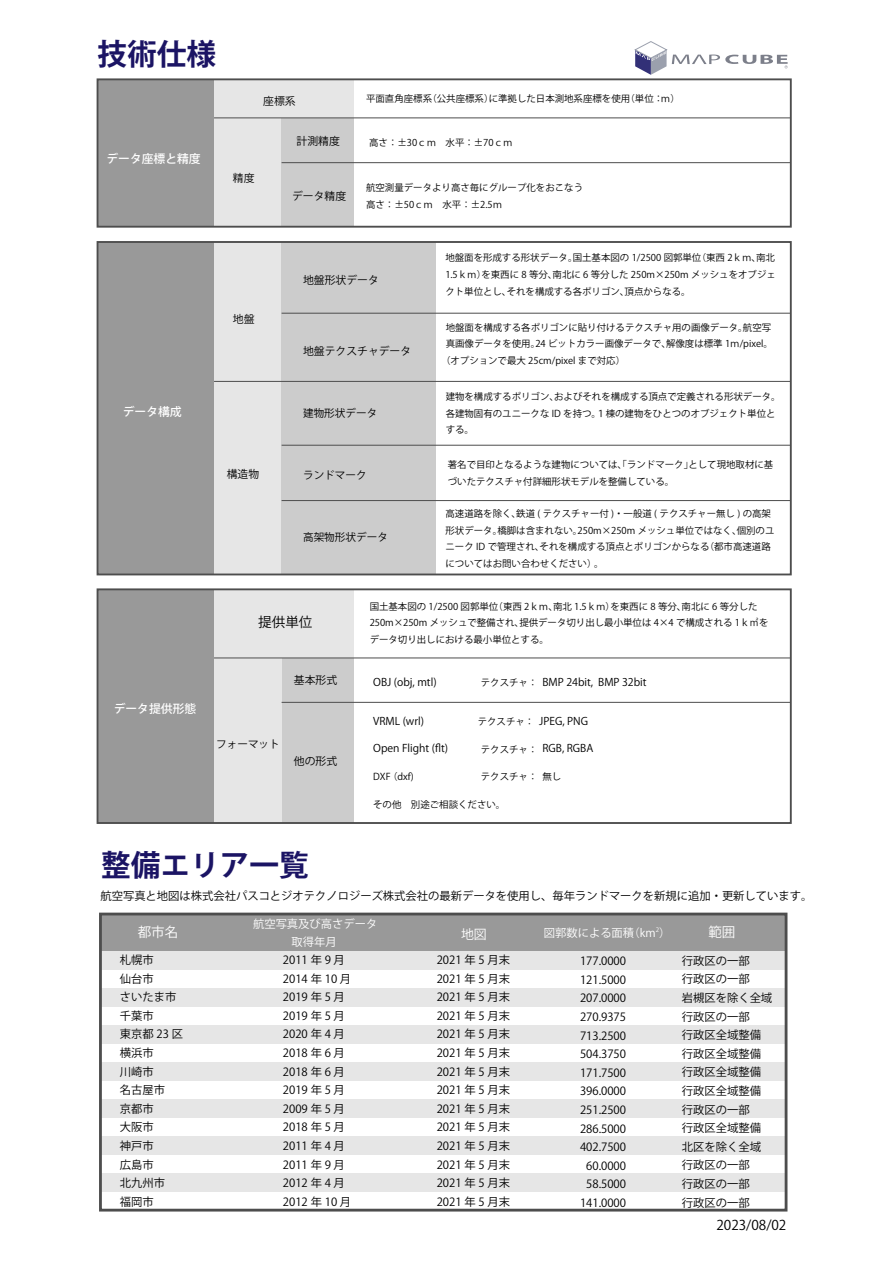
<style>
.page{position:relative;width:893px;height:1263px;background:#fff}
.page>*{position:absolute;margin:0;border:0;box-sizing:border-box;transform-origin:0 0}
.t1{font:700 29.7px "Koz Go Pro";color:#1b1464}
.t2{font:13.5px "Koz Go Pro";color:#000}
.t3{font:13.5px "Koz Go Pro";color:#fff}
.t4{font:12.9px "Koz Go Pro";color:#fff}
.t5{font:500 11.85px "Koz Go Pro";color:#fff}
.t6{font:11.25px/18.6px "Koz Go Pro";color:#000}
.t7{font:11.25px "Koz Go Pro";color:#fff}
.t8{font:10.8px "Koz Go Pro";color:#000}
.t9{font:10.65px "Koz Go Pro";color:#000}
.t10{font:9.45px/16.5px "Koz Go Pro";color:#000}
.t11{font:6.15px "Koz Go Pro";color:#fff}
.s1{font-size:9.45px}
</style>
<div class="page">
<div style="left:282px;top:703px;width:72px;height:120px;background:#ccc"></div>
<div style="left:282px;top:658px;width:72px;height:45px;background:#ccc"></div>
<div style="left:98px;top:79px;width:116px;height:148px;background:#999"></div>
<div style="left:214px;top:79px;width:140px;height:39px;background:#e6e6e6"></div>
<div style="left:214px;top:118px;width:68px;height:109px;background:#e6e6e6"></div>
<div style="left:282px;top:118px;width:72px;height:45px;background:#ccc"></div>
<div style="left:282px;top:163px;width:72px;height:64px;background:#ccc"></div>
<div style="left:97px;top:78px;width:695px;height:150px;border:2px solid #4d4d4d"></div>
<div style="left:98px;top:242px;width:116px;height:332px;background:#999"></div>
<div style="left:214px;top:242px;width:68px;height:139px;background:#e6e6e6"></div>
<div style="left:282px;top:242px;width:154px;height:71px;background:#ccc"></div>
<div style="left:282px;top:313px;width:154px;height:68px;background:#ccc"></div>
<div style="left:214px;top:381px;width:68px;height:193px;background:#e6e6e6"></div>
<div style="left:282px;top:381px;width:154px;height:64px;background:#ccc"></div>
<div style="left:282px;top:445px;width:154px;height:65px;background:#ccc"></div>
<div style="left:282px;top:510px;width:154px;height:64px;background:#ccc"></div>
<hr style="left:282px;top:445px;width:509px;height:1px;background:#4d4d4d">
<hr style="left:282px;top:500px;width:509px;height:1px;background:#4d4d4d">
<div style="left:97px;top:241px;width:695px;height:334px;border:2px solid #4d4d4d"></div>
<div style="left:98px;top:589px;width:116px;height:234px;background:#999"></div>
<div style="left:214px;top:589px;width:140px;height:69px;background:#e6e6e6"></div>
<div style="left:214px;top:658px;width:68px;height:165px;background:#e6e6e6"></div>
<div style="left:97px;top:588px;width:695px;height:236px;border:2px solid #4d4d4d"></div>
<hr style="left:214px;top:118px;width:577px;height:1px;background:#4d4d4d">
<hr style="left:214px;top:381px;width:577px;height:1px;background:#4d4d4d">
<hr style="left:214px;top:658px;width:577px;height:1px;background:#4d4d4d">
<hr style="left:282px;top:313px;width:509px;height:1px;background:#4d4d4d">
<hr style="left:282px;top:162px;width:509px;height:1px;background:#4d4d4d">
<hr style="left:282px;top:702px;width:509px;height:1px;background:#4d4d4d">
<div style="left:100px;top:914px;width:686px;height:37px;background:#999"></div>
<div style="left:101px;top:951px;width:213px;height:18px;background:#e6e6e6"></div>
<div style="left:541px;top:951px;width:124px;height:18px;background:#e6e6e6"></div>
<div style="left:665px;top:951px;width:121px;height:18px;background:#e6e6e6"></div>
<div style="left:100px;top:988px;width:109px;height:18px;background:#e6e6e6"></div>
<div style="left:209px;top:988px;width:105px;height:18px;background:#e6e6e6"></div>
<div style="left:541px;top:988px;width:124px;height:18px;background:#e6e6e6"></div>
<div style="left:665px;top:988px;width:121px;height:18px;background:#e6e6e6"></div>
<div style="left:100px;top:1025px;width:109px;height:18px;background:#e6e6e6"></div>
<div style="left:209px;top:1025px;width:105px;height:18px;background:#e6e6e6"></div>
<div style="left:541px;top:1025px;width:124px;height:18px;background:#e6e6e6"></div>
<div style="left:665px;top:1025px;width:121px;height:18px;background:#e6e6e6"></div>
<div style="left:100px;top:1062px;width:109px;height:18px;background:#e6e6e6"></div>
<div style="left:209px;top:1062px;width:105px;height:18px;background:#e6e6e6"></div>
<div style="left:541px;top:1062px;width:124px;height:18px;background:#e6e6e6"></div>
<div style="left:665px;top:1062px;width:121px;height:18px;background:#e6e6e6"></div>
<div style="left:100px;top:1099px;width:109px;height:18px;background:#e6e6e6"></div>
<div style="left:209px;top:1099px;width:105px;height:18px;background:#e6e6e6"></div>
<div style="left:541px;top:1099px;width:124px;height:18px;background:#e6e6e6"></div>
<div style="left:665px;top:1099px;width:121px;height:18px;background:#e6e6e6"></div>
<div style="left:100px;top:1136px;width:109px;height:18px;background:#e6e6e6"></div>
<div style="left:209px;top:1136px;width:105px;height:18px;background:#e6e6e6"></div>
<div style="left:541px;top:1136px;width:124px;height:18px;background:#e6e6e6"></div>
<div style="left:665px;top:1136px;width:121px;height:18px;background:#e6e6e6"></div>
<div style="left:100px;top:1173px;width:109px;height:18px;background:#e6e6e6"></div>
<div style="left:209px;top:1173px;width:105px;height:18px;background:#e6e6e6"></div>
<div style="left:541px;top:1173px;width:124px;height:18px;background:#e6e6e6"></div>
<div style="left:665px;top:1173px;width:121px;height:18px;background:#e6e6e6"></div>
<div style="left:314px;top:951px;width:95px;height:18px;background:#e6e6e6"></div>
<div style="left:314px;top:988px;width:95px;height:18px;background:#e6e6e6"></div>
<div style="left:314px;top:1025px;width:95px;height:18px;background:#e6e6e6"></div>
<div style="left:314px;top:1062px;width:95px;height:18px;background:#e6e6e6"></div>
<div style="left:314px;top:1099px;width:95px;height:18px;background:#e6e6e6"></div>
<div style="left:314px;top:1136px;width:95px;height:18px;background:#e6e6e6"></div>
<div style="left:314px;top:1173px;width:95px;height:18px;background:#e6e6e6"></div>
<div style="left:409px;top:951px;width:132px;height:18px;background:#e6e6e6"></div>
<div style="left:409px;top:988px;width:132px;height:18px;background:#e6e6e6"></div>
<div style="left:409px;top:1025px;width:132px;height:18px;background:#e6e6e6"></div>
<div style="left:409px;top:1062px;width:132px;height:18px;background:#e6e6e6"></div>
<div style="left:409px;top:1099px;width:132px;height:18px;background:#e6e6e6"></div>
<div style="left:409px;top:1136px;width:132px;height:18px;background:#e6e6e6"></div>
<div style="left:409px;top:1173px;width:132px;height:18px;background:#e6e6e6"></div>
<div style="left:99px;top:913px;width:688px;height:298px;border:3px solid #4d4d4d"></div>
<svg style="left:635px;top:41px;width:153px;height:34px"></svg>
<h1 class="t1" style="left:98px;top:35px;width:120px">技術仕様</h1>
<p class="t5" style="left:106px;top:151px;width:96px">データ座標と精度</p>
<p class="t8" style="left:263px;top:94px;width:34px">座標系</p>
<p class="t8" style="left:233px;top:171px;width:23px">精度</p>
<p class="t8" style="left:297px;top:134px;width:45px">計測精度</p>
<p class="t8" style="left:292px;top:189px;width:56px">データ精度</p>
<p class="t10" style="left:366px;top:90px;width:315px">平面直角座標系（公共座標系）に準拠した日本測地系座標を使用（単位：ｍ）</p>
<p class="t10" style="left:369px;top:135px;width:145px">高さ：±30ｃｍ　水平：±70ｃｍ</p>
<p class="t10" style="left:366px;top:179px;width:219px">航空測量データより高さ毎にグループ化をおこなう</p>
<p class="t10" style="left:366px;top:197px;width:138px">高さ：±50ｃｍ　水平：±2.5ｍ</p>
<p class="t5" style="left:123px;top:404px;width:60px">データ構成</p>
<p class="t5" style="left:114px;top:701px;width:84px">データ提供形態</p>
<p class="t8" style="left:233px;top:312px;width:23px">地盤</p>
<p class="t8" style="left:227px;top:467px;width:34px">構造物</p>
<p class="t8" style="left:303px;top:273px;width:77px">地盤形状データ</p>
<p class="t8" style="left:303px;top:344px;width:110px">地盤テクスチャデータ</p>
<p class="t9" style="left:303px;top:406px;width:76px">建物形状データ</p>
<p class="t9" style="left:303px;top:468px;width:65px">ランドマーク</p>
<p class="t9" style="left:303px;top:530px;width:86px">高架物形状データ</p>
<p class="t10" style="left:445px;top:250px;width:332px;text-align:justify">地盤面を形成する形状データ。国土基本図の 1/2500 図郭単位（東西 2ｋｍ、南北1.5ｋｍ）を東西に 8 等分、南北に 6 等分した 250m×250m メッシュをオブジェクト単位とし、それを構成する各ポリゴン、頂点からなる。</p>
<p class="t10" style="left:446px;top:319px;width:327px">地盤面を構成する各ポリゴンに貼り付けるテクスチャ用の画像データ。航空写</p>
<p class="t10" style="left:446px;top:336px;width:329px">真画像データを使用。24 ビットカラー画像データで、解像度は標準 1ｍ/pixel。</p>
<p class="t10" style="left:441px;top:352px;width:186px">（オプションで最大 25cm/pixel まで対応）</p>
<p class="t10" style="left:446px;top:389px;width:336px">建物を構成するポリゴン、およびそれを構成する頂点で定義される形状データ。各建物固有のユニークな ID を持つ。１棟の建物をひとつのオブジェクト単位とする。</p>
<p class="t10" style="left:448px;top:457px;width:327px">著名で目印となるような建物については、「ランドマーク」として現地取材に基づいたテクスチャ付詳細形状モデルを整備している。</p>
<p class="t10" style="left:446px;top:506px;width:330px">高速道路を除く、鉄道 ( テクスチャー付 )・一般道 ( テクスチャー無し ) の高架形状データ。橋脚は含まれない。250m×250m メッシュ単位ではなく、個別のユニーク ID で管理され、それを構成する頂点とポリゴンからなる（都市高速道路についてはお問い合わせください）。</p>
<h2 class="t2" style="left:258px;top:614px;width:56px">提供単位</h2>
<p class="t8" style="left:294px;top:673px;width:45px">基本形式</p>
<p class="t10" style="left:370px;top:598px;width:400px">国土基本図の 1/2500 図郭単位（東西 2ｋｍ、南北 1.5ｋｍ）を東西に 8 等分、南北に 6 等分した<br>250m×250m メッシュで整備され、提供データ切り出し最小単位は 4×4 で構成される 1ｋ㎡をデータ切り出しにおける最小単位とする。</p>
<p class="t9" style="left:373px;top:675px;width:65px">OBJ (obj, mtl)</p>
<p class="t9" style="left:542px;top:675px;width:106px">BMP 24bit, BMP 32bit</p>
<p class="t10" style="left:481px;top:675px;width:58px">テクスチャ：</p>
<p class="t9" style="left:216px;top:737px;width:65px">フォーマット</p>
<p class="t8" style="left:294px;top:754px;width:45px">他の形式</p>
<h1 class="t1" style="left:101px;top:846px;width:209px">整備エリア一覧</h1>
<p class="t9" style="left:373px;top:714px;width:52px">VRML (wrl)</p>
<p class="t9" style="left:478px;top:714px;width:112px"><span class="s1">テクスチャ：</span> JPEG, PNG</p>
<p class="t9" style="left:373px;top:741px;width:76px">Open Flight (flt)</p>
<p class="t9" style="left:481px;top:741px;width:114px"><span class="s1">テクスチャ：</span> RGB, RGBA</p>
<p class="t10" style="left:373px;top:768px;width:42px">DXF （dxf)</p>
<p class="t10" style="left:481px;top:768px;width:82px">テクスチャ：無し</p>
<p class="t10" style="left:373px;top:796px;width:134px">その他　別途ご相談ください。</p>
<p class="t6" style="left:100px;top:886px;width:713px">航空写真と地図は株式会社パスコとジオテクノロジーズ株式会社の最新データを使用し、毎年ランドマークを新規に追加・更新しています。</p>
<h2 class="t3" style="left:138px;top:924px;width:42px">都市名</h2>
<p class="t7" style="left:253px;top:916px;width:126px">航空写真及び高さデータ</p>
<p class="t7" style="left:292px;top:935px;width:47px">取得年月</p>
<h3 class="t4" style="left:461px;top:925px;width:27px">地図</h3>
<p class="t11" style="left:656px;top:926px;width:5px">2</p>
<h2 class="t3" style="left:708px;top:924px;width:29px">範囲</h2>
<p class="t7" style="left:544px;top:926px;width:128px">図郭数による面積（km ）</p>
<p class="t6" style="left:283px;top:951px;width:70px">2011 年 9月<br>2014 年 10 月<br>2019 年 5月<br>2019 年 5月<br>2020 年 4月<br>2018 年 6月<br>2018 年 6月<br>2019 年 5月<br>2009 年 5月<br>2018 年 5月<br>2011 年 4月<br>2011 年 9月<br>2012 年 4月<br>2012 年 10 月</p>
<p class="t6" style="left:437px;top:951px;width:75px;text-align:justify">2021 年 5 月末2021 年 5 月末2021 年 5 月末2021 年 5 月末2021 年 5 月末2021 年 5 月末2021 年 5 月末2021 年 5 月末2021 年 5 月末2021 年 5 月末2021 年 5 月末2021 年 5 月末2021 年 5 月末2021 年 5 月末</p>
<p class="t6" style="left:120px;top:951px;width:65px">札幌市<br>仙台市<br>さいたま市千葉市<br>東京都 23 区横浜市<br>川崎市<br>名古屋市<br>京都市<br>大阪市<br>神戸市<br>広島市<br>北九州市<br>福岡市</p>
<p class="t6" style="left:580px;top:952px;width:48px;text-align:center">177.0000<br>121.5000<br>207.0000<br>270.9375<br>713.2500<br>504.3750<br>171.7500<br>396.0000<br>251.2500<br>286.5000<br>402.7500<br>60.0000<br>58.5000<br>141.0000</p>
<p class="t6" style="left:682px;top:952px;width:92px">行政区の一部<br>行政区の一部<br>岩槻区を除く全域行政区の一部<br>行政区全域整備行政区全域整備行政区全域整備行政区全域整備行政区の一部<br>行政区全域整備北区を除く全域行政区の一部<br>行政区の一部<br>行政区の一部</p>
<h2 class="t2" style="left:716px;top:1216px;width:71px">2023/08/02</h2>
</div>
